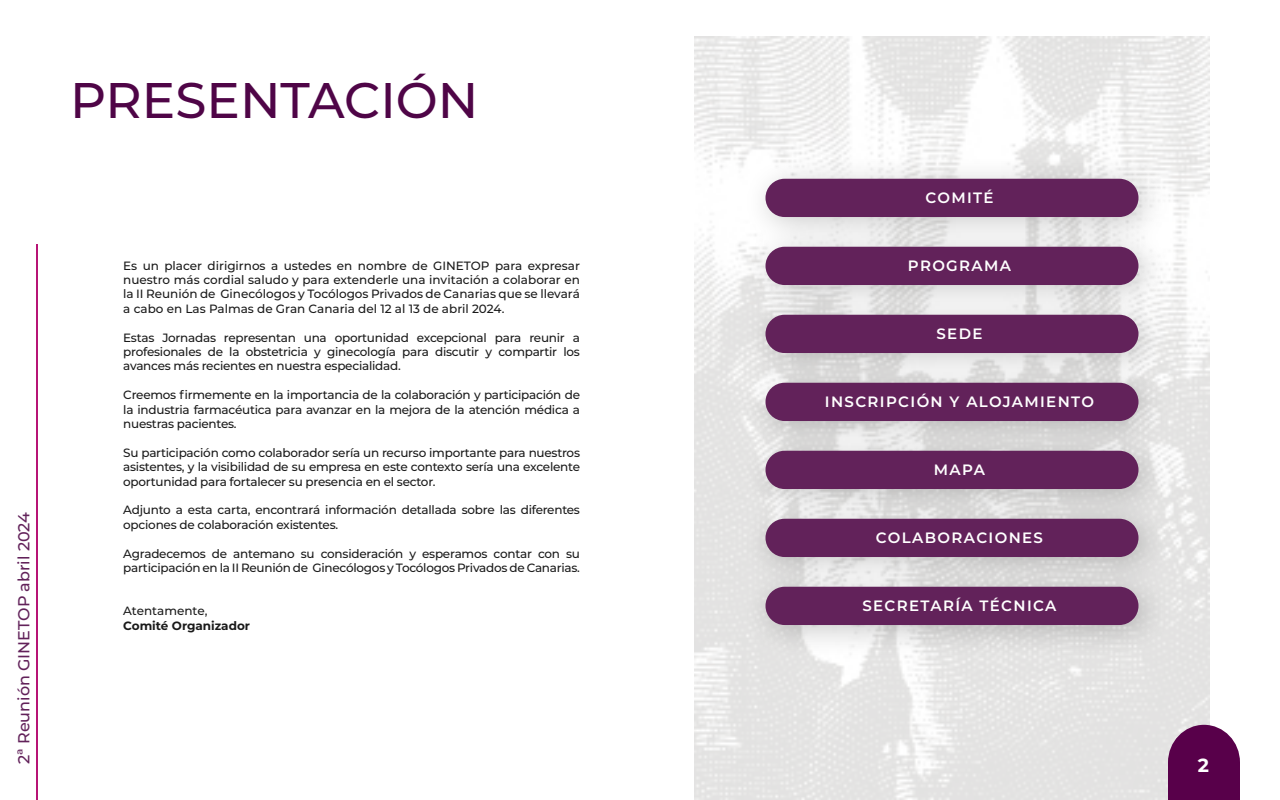
<style>
.page{position:relative;width:1280px;height:800px;background:#fff}
.page>*{position:absolute;margin:0;border:0;box-sizing:border-box;transform-origin:0 0}
.t1{font:500 50px "Montserrat";color:#4f0547}
.t2{font:700 19px "Montserrat";color:#fff}
.t3{font:500 16px "Montserrat";color:#62225a}
.t4{font:600 15px "Montserrat";letter-spacing:.09em;color:#fff}
.t5{font:500 12px/14.4px "Montserrat";letter-spacing:-.02em;color:#1a1a1a;text-align:justify}
.t6{font:700 12px "Montserrat";color:#1a1a1a}
.t7{font:500 12px "Montserrat";color:#1a1a1a}
</style>
<div class="page">
<hr style="left:36px;top:244px;width:2px;height:556px;background:#b71475">
<div style="left:743px;top:155px;width:428px;height:504px;background:#000;opacity:.21"></div>
<div style="left:766px;top:179px;width:373px;height:38px;background:#62225a;border-radius:19px"></div>
<div style="left:766px;top:247px;width:373px;height:38px;background:#62225a;border-radius:19px"></div>
<div style="left:766px;top:315px;width:373px;height:38px;background:#62225a;border-radius:19px"></div>
<div style="left:766px;top:383px;width:373px;height:38px;background:#62225a;border-radius:19px"></div>
<div style="left:766px;top:451px;width:373px;height:38px;background:#62225a;border-radius:19px"></div>
<div style="left:766px;top:519px;width:373px;height:38px;background:#62225a;border-radius:19px"></div>
<div style="left:766px;top:587px;width:373px;height:38px;background:#62225a;border-radius:19px"></div>
<svg style="left:1168px;top:725px;width:72px;height:75px"></svg>
<h1 class="t1" style="left:70px;top:66px;width:410px">PRESENTACIÓN</h1>
<h3 class="t3" style="left:13px;top:764px;width:253px;rotate:-90deg">2ª Reunión GINETOP abril 2024</h3>
<p class="t5" style="left:123px;top:258px;width:458px">Es un placer dirigirnos a ustedes en nombre de GINETOP para expresar nuestro más cordial saludo y para extenderle una invitación a colaborar en la II Reunión de Ginecólogos y Tocólogos Privados de Canarias que se llevará a cabo en Las Palmas de Gran Canaria del 12 al 13 de abril 2024.</p>
<p class="t5" style="left:123px;top:330px;width:458px">Estas Jornadas representan una oportunidad excepcional para reunir a profesionales de la obstetricia y ginecología para discutir y compartir los avances más recientes en nuestra especialidad.</p>
<p class="t5" style="left:123px;top:387px;width:458px">Creemos firmemente en la importancia de la colaboración y participación de la industria farmacéutica para avanzar en la mejora de la atención médica a nuestras pacientes.</p>
<p class="t5" style="left:123px;top:445px;width:458px">Su participación como colaborador sería un recurso importante para nuestros asistentes, y la visibilidad de su empresa en este contexto sería una excelente oportunidad para fortalecer su presencia en el sector.</p>
<p class="t5" style="left:123px;top:502px;width:458px">Adjunto a esta carta, encontrará información detallada sobre las diferentes opciones de colaboración existentes.</p>
<p class="t5" style="left:123px;top:546px;width:458px">Agradecemos de antemano su consideración y esperamos contar con su participación en la II Reunión de Ginecólogos y Tocólogos Privados de Canarias.</p>
<p class="t7" style="left:123px;top:603px;width:86px">Atentamente,</p>
<p class="t6" style="left:123px;top:617px;width:128px">Comité Organizador</p>
<p class="t4" style="left:925px;top:187px;width:70px">COMITÉ</p>
<p class="t4" style="left:908px;top:255px;width:105px">PROGRAMA</p>
<p class="t4" style="left:937px;top:323px;width:47px">SEDE</p>
<p class="t4" style="left:825px;top:391px;width:271px">INSCRIPCIÓN Y ALOJAMIENTO</p>
<p class="t4" style="left:934px;top:459px;width:53px">MAPA</p>
<p class="t4" style="left:876px;top:527px;width:169px">COLABORACIONES</p>
<p class="t4" style="left:863px;top:595px;width:195px">SECRETARÍA TÉCNICA</p>
<h2 class="t2" style="left:1198px;top:751px;width:13px">2</h2>
</div>
